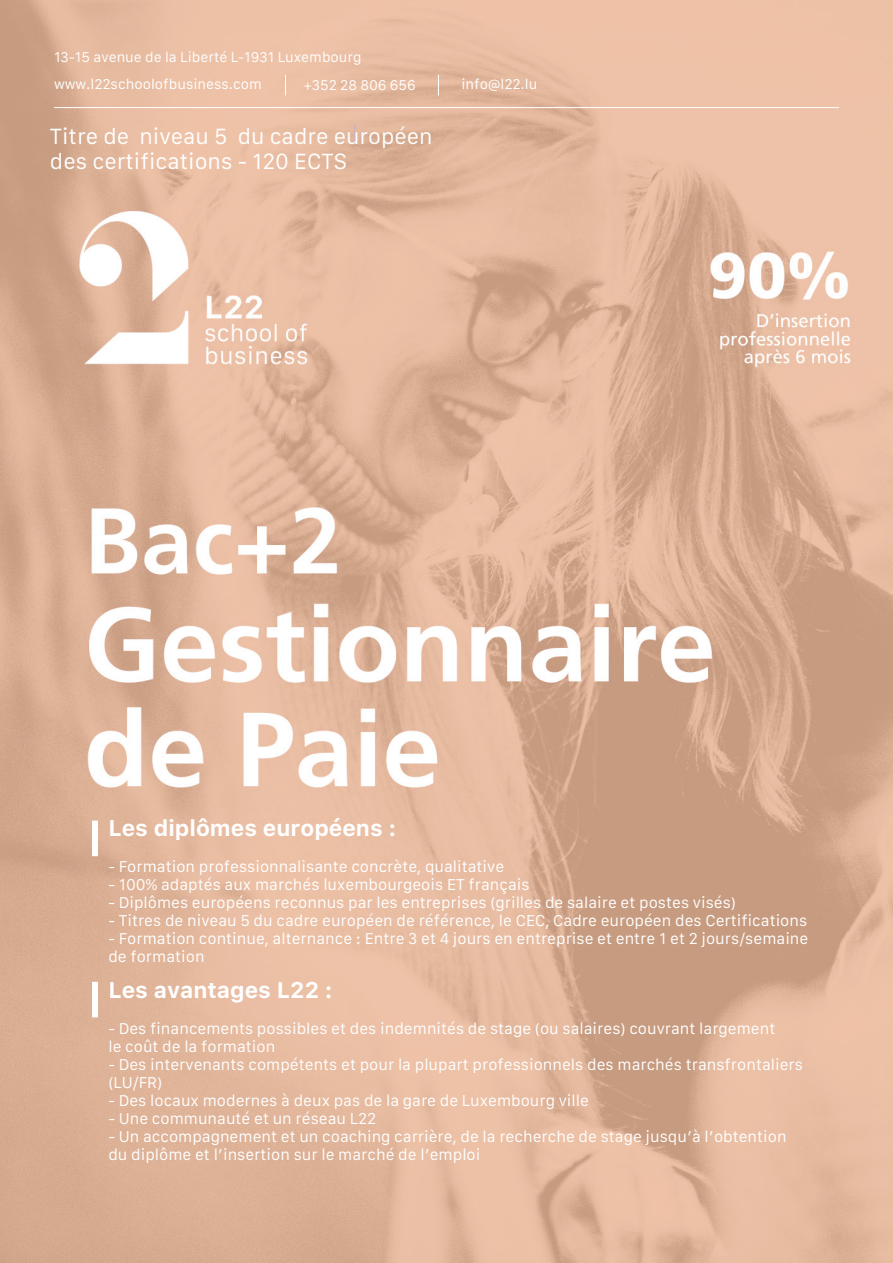
<style>
.page{position:relative;width:893px;height:1263px;background:#fff}
.page>*{position:absolute;margin:0;border:0;box-sizing:border-box;transform-origin:0 0}
.t1{font:700 22.5px "Galvji";color:#fff}
.t2{font:21px "Galvji";color:#fff}
.t3{font:15px "Galvji";color:#fff}
.t4{font:13.5px "Galvji";color:#fff}
</style>
<div class="page">
<img style="left:0;top:0;width:893px;height:1263px">
<svg style="left:355px;top:124px;width:1px;height:21px"></svg>
<hr style="left:54px;top:107px;width:785px;height:1px;background:#fff">
<svg style="left:285px;top:75px;width:1px;height:20px"></svg>
<svg style="left:438px;top:75px;width:1px;height:20px"></svg>
<div style="left:92px;top:820px;width:6px;height:36px;background:#fff"></div>
<div style="left:92px;top:982px;width:6px;height:35px;background:#fff"></div>
<p class="t4" style="left:54px;top:49px;width:309px">13-15 avenue de la Liberté L-1931 Luxembourg</p>
<p class="t4" style="left:54px;top:77px;width:209px">www.l22schoolofbusiness.com</p>
<p class="t4" style="left:304px;top:77px;width:114px">+352 28 806 656</p>
<p class="t4" style="left:461px;top:77px;width:77px">info@l22.lu</p>
<p class="t2" style="left:50px;top:124px;width:384px">Titre de niveau 5 du cadre européen</p>
<p class="t2" style="left:50px;top:150px;width:299px">des certifications - 120 ECTS</p>
<p class="t1" style="left:108px;top:815px;width:290px">Les diplômes européens :</p>
<p class="t3" style="left:108px;top:858px;width:397px">- Formation professionnalisante concrète, qualitative</p>
<p class="t3" style="left:108px;top:876px;width:423px">- 100% adaptés aux marchés luxembourgeois ET français</p>
<p class="t3" style="left:108px;top:894px;width:629px">- Diplômes européens reconnus par les entreprises (grilles de salaire et postes visés)</p>
<p class="t3" style="left:108px;top:912px;width:700px">- Titres de niveau 5 du cadre européen de référence, le CEC, Cadre européen des Certifications</p>
<p class="t3" style="left:108px;top:930px;width:702px">- Formation continue, alternance : Entre 3 et 4 jours en entreprise et entre 1 et 2 jours/semaine</p>
<p class="t3" style="left:108px;top:948px;width:98px">de formation</p>
<p class="t1" style="left:108px;top:976px;width:226px">Les avantages L22 :</p>
<p class="t3" style="left:108px;top:1020px;width:668px">- Des financements possibles et des indemnités de stage (ou salaires) couvrant largement</p>
<p class="t3" style="left:108px;top:1038px;width:168px">le coût de la formation</p>
<p class="t3" style="left:108px;top:1056px;width:696px">- Des intervenants compétents et pour la plupart professionnels des marchés transfrontaliers</p>
<p class="t3" style="left:108px;top:1074px;width:56px">(LU/FR)</p>
<p class="t3" style="left:108px;top:1092px;width:482px">- Des locaux modernes à deux pas de la gare de Luxembourg ville</p>
<p class="t3" style="left:108px;top:1110px;width:269px">- Une communauté et un réseau L22</p>
<p class="t3" style="left:108px;top:1128px;width:680px">- Un accompagnement et un coaching carrière, de la recherche de stage jusqu’à l’obtention</p>
<p class="t3" style="left:108px;top:1146px;width:374px">du diplôme et l’insertion sur le marché de l’emploi</p>
</div>
